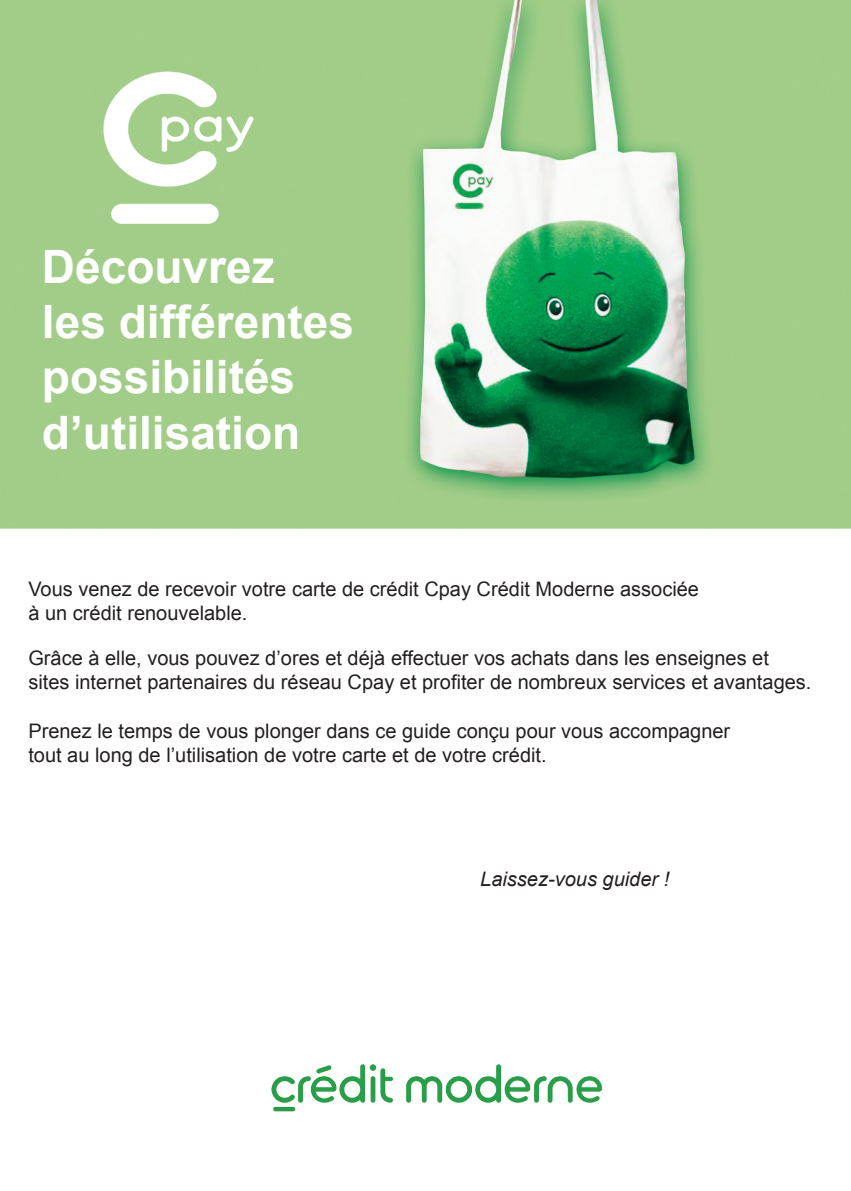
<style>
.page{position:relative;width:851px;height:1191px;background:#fff}
.page>*{position:absolute;margin:0;border:0;box-sizing:border-box;transform-origin:0 0}
.t1{font:700 46px/55.2px "Arial";color:#fff}
.t2{font:20px/24px "Arial";color:#231f20}
.t3{font:italic 20px "Arial";color:#231f20}
</style>
<div class="page">
<img style="left:0;top:0;width:850px;height:529px">
<img style="left:81px;top:63px;width:190px;height:172px">
<img style="left:271px;top:1064px;width:332px;height:48px">
<h1 class="t1" style="left:42px;top:240px;width:313px">Découvrez<br>les différentes possibilités d’utilisation</h1>
<p class="t2" style="left:28px;top:577px;width:672px">Vous venez de recevoir votre carte de crédit Cpay Crédit Moderne associée à un crédit renouvelable.</p>
<p class="t2" style="left:28px;top:646px;width:784px">Grâce à elle, vous pouvez d’ores et déjà effectuer vos achats dans les enseignes et sites internet partenaires du réseau Cpay et profiter de nombreux services et avantages.</p>
<p class="t2" style="left:28px;top:718px;width:703px">Prenez le temps de vous plonger dans ce guide conçu pour vous accompagner tout au long de l’utilisation de votre carte et de votre crédit.</p>
<p class="t3" style="left:480px;top:865px;width:190px">Laissez-vous guider !</p>
</div>
